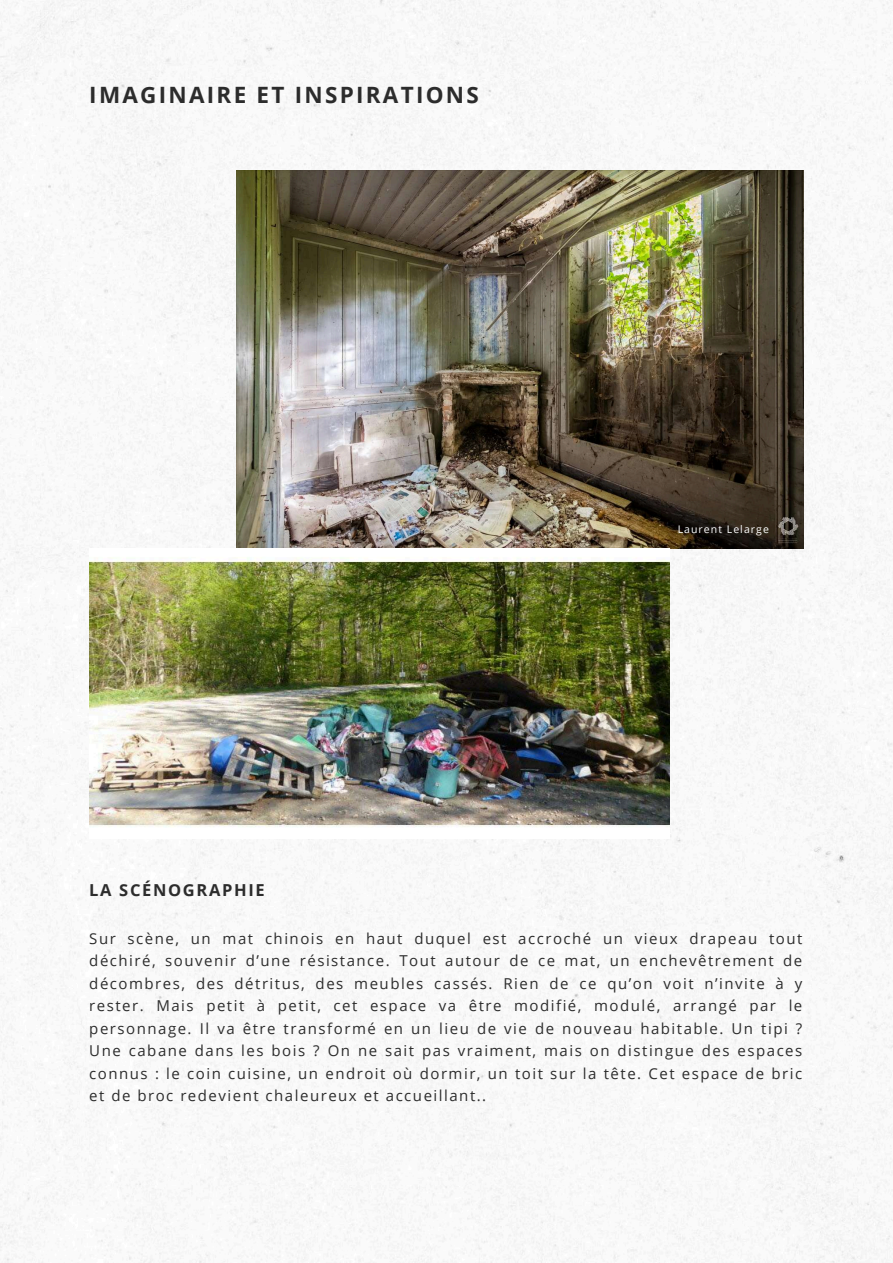
<style>
.page{position:relative;width:893px;height:1263px;background:#fff}
.page>*{position:absolute;margin:0;border:0;box-sizing:border-box;transform-origin:0 0}
.t1{font:700 22.5px "Open Sans";letter-spacing:.1em;color:#2c2c2c}
.t2{font:700 16.5px "Open Sans";letter-spacing:.1em;color:#2c2c2c}
.t3{font:15px/22.5px "Open Sans";letter-spacing:.1em;color:#2c2c2c;text-align:justify}
.t4{font:10.5px "Open Sans";letter-spacing:.1em;color:#fff}
</style>
<div class="page">
<img style="left:0;top:0;width:893px;height:1263px">
<img style="left:236px;top:170px;width:567px;height:378px">
<img style="left:89px;top:548px;width:580px;height:290px">
<h1 class="t1" style="left:89px;top:79px;width:391px">IMAGINAIRE ET INSPIRATIONS</h1>
<p class="t4" style="left:677px;top:521px;width:93px">Laurent Lelarge</p>
<p class="t2" style="left:89px;top:879px;width:177px">LA SCÉNOGRAPHIE</p>
<p class="t3" style="left:89px;top:926px;width:714px">Sur scène, un mat chinois en haut duquel est accroché un vieux drapeau tout déchiré, souvenir d’une résistance. Tout autour de ce mat, un enchevêtrement de décombres, des détritus, des meubles cassés. Rien de ce qu’on voit n’invite à y rester. Mais petit à petit, cet espace va être modifié, modulé, arrangé par le personnage. Il va être transformé en un lieu de vie de nouveau habitable. Un tipi ?<br>Une cabane dans les bois ? On ne sait pas vraiment, mais on distingue des espaces connus : le coin cuisine, un endroit où dormir, un toit sur la tête. Cet espace de bric et de broc redevient chaleureux et accueillant..</p>
</div>
